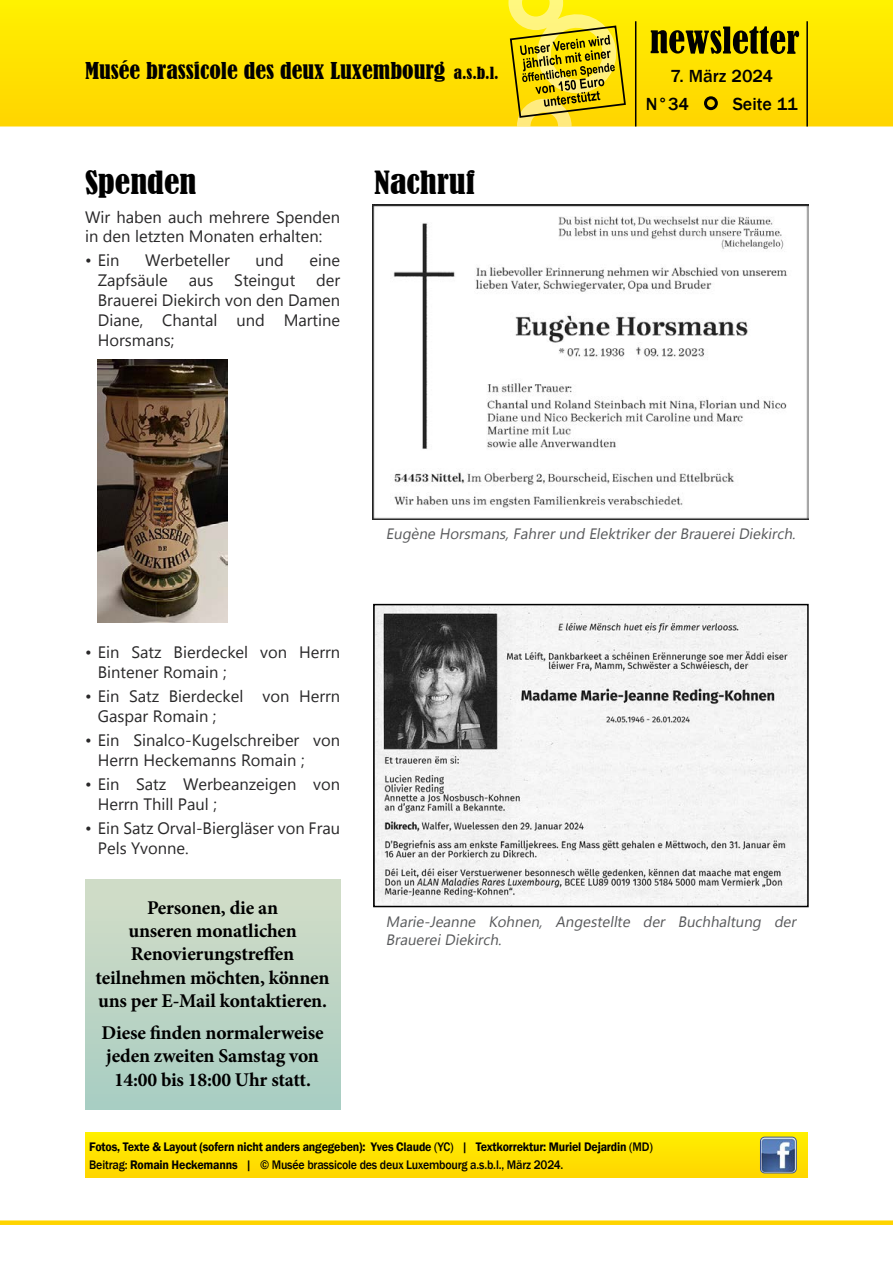
<style>
.page{position:relative;width:893px;height:1263px;background:#fff}
.page>*{position:absolute;margin:0;border:0;box-sizing:border-box;transform-origin:0 0}
.t1{font:condensed 30px "Bernard";color:#000;scale:1.15 1}
.t2{font:condensed 21.75px "Bernard";color:#000;scale:1.1 1}
.t3{font:700 19.5px/23.4px "Minion Pro";letter-spacing:-.01em;color:#000;text-align:center}
.t4{font:500 18px/28.5px "Franklin Gothic";color:#000}
.t5{font:16.5px/19.8px "Gadugi";color:#292829}
.t6{font:italic 15px/18px "Gadugi";color:#58595b}
.t7{font:600 12.75px/18px "Franklin Gothic";letter-spacing:-.015em;color:#000;scale:.93 1}
.s1{font-size:15.75px;color:#ffd400}
.s2{font-weight:500}
</style>
<div class="page">
<svg style="left:0;top:0;width:893px;height:126px;background:#ffe200"></svg>
<svg style="left:651px;top:26px;width:148px;height:28px;background:#7d7100"></svg>
<div style="left:705px;top:98px;width:11px;height:11px;background:#ffd400;border-radius:50%"></div>
<div style="left:704px;top:96px;width:14px;height:14px;border:3px solid #000;border-radius:50%"></div>
<div style="left:0;top:1220px;width:893px;height:5px;background:#ffd400"></div>
<hr style="left:806px;top:21px;width:2px;height:105px;background:#000">
<svg style="left:508px;top:0;width:129px;height:126px;background:#dbc61e"></svg>
<div style="left:85px;top:1132px;width:723px;height:46px;background:#ffe200"></div>
<img style="left:760px;top:1137px;width:36px;height:36px">
<div style="left:760px;top:1137px;width:37px;height:36px;border:1px solid #3a5493;border-radius:4px"></div>
<img style="left:376px;top:607px;width:430px;height:297px">
<div style="left:373px;top:604px;width:436px;height:303px;border:2px solid #000"></div>
<img style="left:373px;top:204px;width:436px;height:316px">
<img style="left:98px;top:359px;width:130px;height:264px">
<div style="left:85px;top:879px;width:255px;height:231px;background:linear-gradient(to bottom,#d3ddc7,#a8cdc2)"></div>
<h2 class="t2" style="left:85px;top:58px;width:378px">Musée brassicole des deux Luxembourg <span class="s1">a.s.b.l.</span></h2>
<h1 class="t1" style="left:85px;top:165px;width:98px">Spenden</h1>
<p class="t5" style="left:85px;top:207px;width:257px">Wir haben auch mehrere Spenden in den letzten Monaten erhalten:</p>
<p class="t5" style="left:85px;top:251px;width:36px">• Ein</p>
<p class="t5" style="left:145px;top:251px;width:86px">Werbeteller</p>
<p class="t5" style="left:256px;top:251px;width:30px">und</p>
<p class="t5" style="left:310px;top:251px;width:32px">eine</p>
<p class="t5" style="left:98px;top:270px;width:72px">Zapfsäule</p>
<p class="t5" style="left:189px;top:270px;width:26px">aus</p>
<p class="t5" style="left:234px;top:270px;width:62px">Steingut</p>
<p class="t5" style="left:98px;top:270px;width:244px;text-align:justify;text-indent:218px">der Brauerei Diekirch von den Damen Diane, Chantal und Martine Horsmans;</p>
<h1 class="t1" style="left:374px;top:165px;width:89px">Nachruf</h1>
<p class="t4" style="left:646px;top:62px;width:129px;text-indent:25px">7. März 2024<br>N°34</p>
<p class="t4" style="left:733px;top:90px;width:67px">Seite 11</p>
<p class="t5" style="left:98px;top:642px;width:244px;text-indent:-13px">• Ein Satz Bierdeckel von Herrn<br>Bintener Romain ;</p>
<p class="t5" style="left:98px;top:686px;width:244px;text-indent:-13px">• Ein Satz Bierdeckel von Herrn<br>Gaspar Romain ;</p>
<p class="t5" style="left:98px;top:730px;width:244px;text-indent:-13px">• Ein Sinalco-Kugelschreiber von<br>Herrn Heckemanns Romain ;</p>
<p class="t5" style="left:98px;top:774px;width:244px;text-indent:-13px">• Ein Satz Werbeanzeigen von<br>Herrn Thill Paul ;</p>
<p class="t5" style="left:98px;top:818px;width:244px;text-indent:-13px">• Ein Satz Orval-Biergläser von Frau<br>Pels Yvonne.</p>
<p class="t3" style="left:96px;top:895px;width:235px">Personen, die an<br>unseren monatlichen<br>Renovierungstreffen teilnehmen möchten, können uns per E-Mail kontaktieren.</p>
<p class="t3" style="left:101px;top:1021px;width:224px">Diese finden normalerweise jeden zweiten Samstag von<br>14:00 bis 18:00 Uhr statt.</p>
<p class="t6" style="left:386px;top:525px;width:414px">Eugène Horsmans, Fahrer und Elektriker der Brauerei Diekirch.</p>
<p class="t6" style="left:386px;top:912px;width:414px">Marie-Jeanne Kohnen, Angestellte der Buchhaltung der<br>Brauerei Diekirch.</p>
<p class="t7" style="left:89px;top:1137px;width:607px">Fotos, Texte &amp; Layout (sofern nicht anders angegeben): Yves Claude <span class="s2">(YC) |</span> Textkorrektur: Muriel Dejardin <span class="s2">(MD)<br>Beitrag:</span> Romain Heckemanns <span class="s2">| © Musée brassicole des deux Luxembourg a.s.b.l., März 2024.</span></p>
</div>
